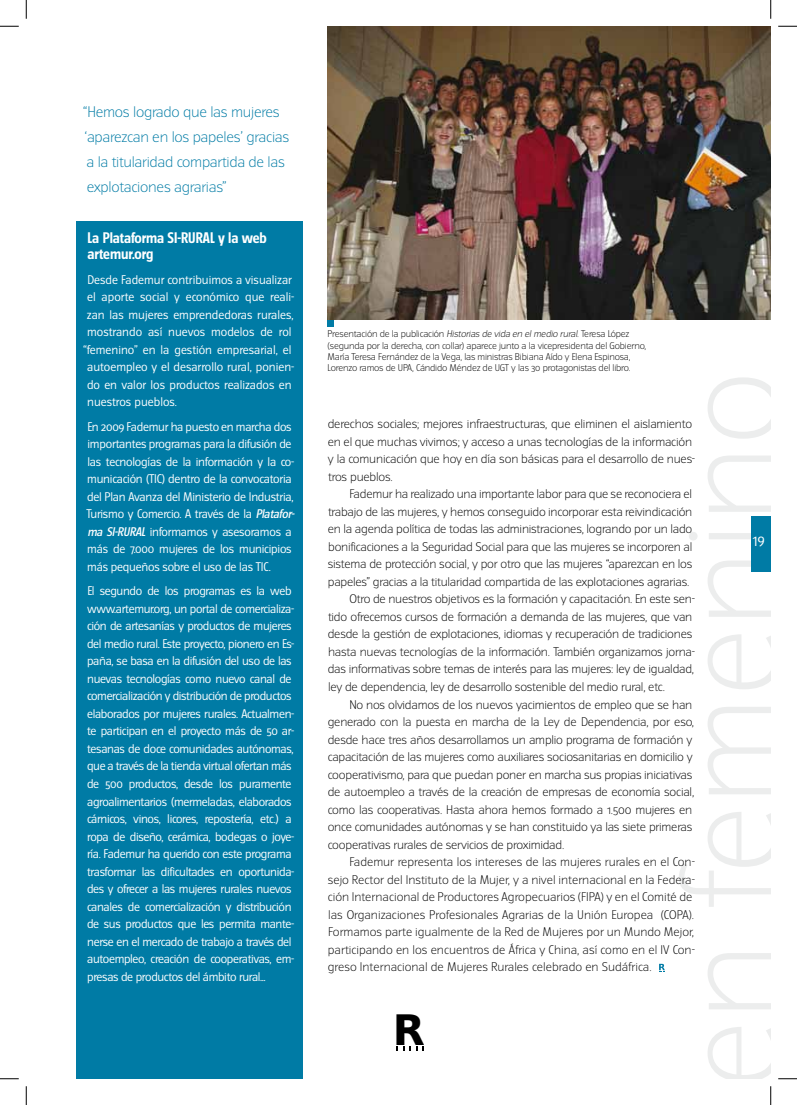
<style>
.page{position:relative;width:797px;height:1105px;background:#fff}
.page>*{position:absolute;margin:0;border:0;box-sizing:border-box;transform-origin:0 0}
.t1{font:700 41.75px "DejaVu Sans";color:#000}
.t2{font:300 13.75px/25px "Turmino";letter-spacing:-.02em;color:#007ba5}
.t3{font:700 13.75px/16.5px "Turmino";letter-spacing:-.005em;color:#fff}
.t4{font:13.75px "Turmino LF";color:#fff}
.t5{font:300 11.25px/17.5px "Turmino";letter-spacing:-.02em;color:#000}
.t6{font:11.25px/17.5px "Turmino";letter-spacing:-.03em;color:#fff}
.t7{font:300 11.25px "Turmino";color:#000}
.t8{font:11.25px "Turmino";color:#fff}
.t9{font:300 8.75px/11.2px "Turmino";letter-spacing:-.02em;color:#000}
.s1{font-weight:500;font-style:italic}
.s2{font-style:italic}
</style>
<div class="page">
<svg style="left:396px;top:1046px;width:28px;height:5px"></svg>
<div style="left:751px;top:516px;width:19px;height:56px;background:#007ba5"></div>
<div style="left:76px;top:221px;width:227px;height:858px;background:#007ba5"></div>
<svg style="left:659px;top:964px;width:6px;height:7px"></svg>
<div style="left:327px;top:319px;width:7px;height:8px;background:#007ba5"></div>
<img style="left:327px;top:26px;width:443px;height:294px">
<svg style="left:0;top:25px;width:19px;height:2px"></svg>
<svg style="left:778px;top:25px;width:19px;height:2px"></svg>
<svg style="left:0;top:1078px;width:19px;height:1px"></svg>
<svg style="left:778px;top:1078px;width:19px;height:1px"></svg>
<svg style="left:25px;top:0;width:2px;height:19px"></svg>
<svg style="left:25px;top:1086px;width:2px;height:19px"></svg>
<svg style="left:770px;top:0;width:1px;height:19px"></svg>
<svg style="left:770px;top:1086px;width:1px;height:19px"></svg>
<p class="t2" style="left:83px;top:100px;width:208px">“Hemos logrado que las mujeres ‘aparezcan en los papeles’ gracias a la titularidad compartida de las explotaciones agrarias”</p>
<p class="t3" style="left:87px;top:229px;width:181px">La Plataforma SI-RURAL y la web artemur.org</p>
<p class="t8" style="left:87px;top:273px;width:206px">Desde Fademur contribuimos a visualizar</p>
<p class="t8" style="left:87px;top:290px;width:209px">el aporte social y económico que reali-</p>
<p class="t8" style="left:87px;top:308px;width:208px">zan las mujeres emprendedoras rurales,</p>
<p class="t8" style="left:87px;top:325px;width:206px">mostrando así nuevos modelos de rol</p>
<p class="t8" style="left:83px;top:343px;width:210px">“femenino” en la gestión empresarial, el</p>
<p class="t8" style="left:87px;top:360px;width:209px">autoempleo y el desarrollo rural, ponien-</p>
<p class="t8" style="left:87px;top:378px;width:206px">do en valor los productos realizados en</p>
<p class="t8" style="left:87px;top:395px;width:91px">nuestros pueblos.</p>
<p class="t6" style="left:86px;top:418px;width:212px">En 2009 Fademur ha puesto en marcha dos importantes programas para la difusión de las tecnologías de la información y la co&shy;municación (TIC) dentro de la convocatoria del Plan Avanza del Ministerio de Industria, Turismo y Comercio. A través de la <span class="s1">Platafor&shy;ma SI-RURAL</span> informamos y asesoramos a más de 7.000 mujeres de los municipios más pequeños sobre el uso de las TIC.</p>
<p class="t6" style="left:87px;top:582px;width:209px">El segundo de los programas es la web www.artemur.org, un portal de comercializa&shy;ción de artesanías y productos de mujeres del medio rural. Este proyecto, pionero en Es&shy;paña, se basa en la difusión del uso de las nuevas tecnologías como nuevo canal de comercialización y distribución de productos elaborados por mujeres rurales. Actualmen&shy;te participan en el proyecto más de 50 ar&shy;tesanas de doce comunidades autónomas, que a través de la tienda virtual ofertan más de 500 productos, desde los puramente agroalimentarios (mermeladas, elaborados cárnicos, vinos, licores, repostería, etc.) a ropa de diseño, cerámica, bodegas o joye&shy;ría. Fademur ha querido con este programa trasformar las dificultades en oportunida&shy;des y ofrecer a las mujeres rurales nuevos canales de comercialización y distribución de sus productos que les permita mante&shy;nerse en el mercado de trabajo a través del autoempleo, creación de cooperativas, em&shy;presas de productos del ámbito rural…</p>
<p class="t9" style="left:327px;top:329px;width:320px">Presentación de la publicación <span class="s2">Historias de vida en elmedio rural</span>. Teresa López (segunda por la derecha, con collar) aparece junto a la vicepresidenta del Gobierno, María Teresa Fernández de la Vega, las ministras Bibiana Aído y Elena Espinosa, Lorenzo ramos de UPA, Cándido Méndez de UGT y las 30 protagonistas del libro.</p>
<p class="t5" style="left:328px;top:416px;width:369px">derechos sociales; mejores infraestructuras, que eliminen el aislamiento en el que muchas vivimos; y acceso a unas tecnologías de la información y la comunicación que hoy en día son básicas para el desarrollo de nues&shy;tros pueblos.</p>
<p class="t5" style="left:349px;top:486px;width:344px">Fademur ha realizado una importante labor para que se reconociera el</p>
<p class="t5" style="left:328px;top:503px;width:366px">trabajo de las mujeres, y hemos conseguido incorporar esta reivindicación</p>
<p class="t5" style="left:328px;top:521px;width:366px">en la agenda política de todas las administraciones, logrando por un lado</p>
<p class="t5" style="left:328px;top:538px;width:366px">bonificaciones a la Seguridad Social para que las mujeres se incorporen al</p>
<p class="t5" style="left:328px;top:556px;width:366px">sistema de protección social, y por otro que las mujeres “aparezcan en los</p>
<p class="t5" style="left:328px;top:573px;width:363px">papeles” gracias a la titularidad compartida de las explotaciones agrarias.</p>
<p class="t5" style="left:349px;top:591px;width:347px">Otro de nuestros objetivos es la formación y capacitación. En este sen-</p>
<p class="t5" style="left:328px;top:608px;width:366px">tido ofrecemos cursos de formación a demanda de las mujeres, que van</p>
<p class="t5" style="left:328px;top:626px;width:366px">desde la gestión de explotaciones, idiomas y recuperación de tradiciones</p>
<p class="t5" style="left:328px;top:643px;width:368px">hasta nuevas tecnologías de la información. También organizamos jorna-</p>
<p class="t5" style="left:328px;top:661px;width:368px">das informativas sobre temas de interés para las mujeres: ley de igualdad,</p>
<p class="t5" style="left:328px;top:678px;width:338px">ley de dependencia, ley de desarrollo sostenible del medio rural, etc.</p>
<p class="t5" style="left:349px;top:696px;width:344px">No nos olvidamos de los nuevos yacimientos de empleo que se han</p>
<p class="t5" style="left:328px;top:713px;width:368px">generado con la puesta en marcha de la Ley de Dependencia, por eso,</p>
<p class="t5" style="left:328px;top:731px;width:366px">desde hace tres años desarrollamos un amplio programa de formación y</p>
<p class="t5" style="left:328px;top:748px;width:366px">capacitación de las mujeres como auxiliares sociosanitarias en domicilio y</p>
<p class="t5" style="left:328px;top:766px;width:366px">cooperativismo, para que puedan poner en marcha sus propias iniciativas</p>
<p class="t5" style="left:328px;top:783px;width:368px">de autoempleo a través de la creación de empresas de economía social,</p>
<p class="t5" style="left:328px;top:801px;width:366px">como las cooperativas. Hasta ahora hemos formado a 1.500 mujeres en</p>
<p class="t5" style="left:328px;top:818px;width:366px">once comunidades autónomas y se han constituido ya las siete primeras</p>
<p class="t5" style="left:328px;top:836px;width:238px">cooperativas rurales de servicios de proximidad.</p>
<p class="t7" style="left:349px;top:855px;width:347px">Fademur representa los intereses de las mujeres rurales en el Con-</p>
<p class="t7" style="left:328px;top:873px;width:369px">sejo Rector del Instituto de la Mujer, y a nivel internacional en la Federa-</p>
<p class="t7" style="left:328px;top:890px;width:366px">ción Internacional de Productores Agropecuarios (FIPA) y en el Comité de</p>
<p class="t7" style="left:328px;top:908px;width:367px">las Organizaciones Profesionales Agrarias de la Unión Europea (COPA).</p>
<p class="t7" style="left:328px;top:925px;width:367px">Formamos parte igualmente de la Red de Mujeres por un Mundo Mejor,</p>
<p class="t7" style="left:328px;top:943px;width:368px">participando en los encuentros de África y China, así como en el IV Con-</p>
<p class="t7" style="left:328px;top:960px;width:325px">greso Internacional de Mujeres Rurales celebrado en Sudáfrica.</p>
<h1 class="t1" style="left:392px;top:996px;width:34px">R</h1>
<p class="t4" style="left:752px;top:532px;width:14px">19</p>
</div>
